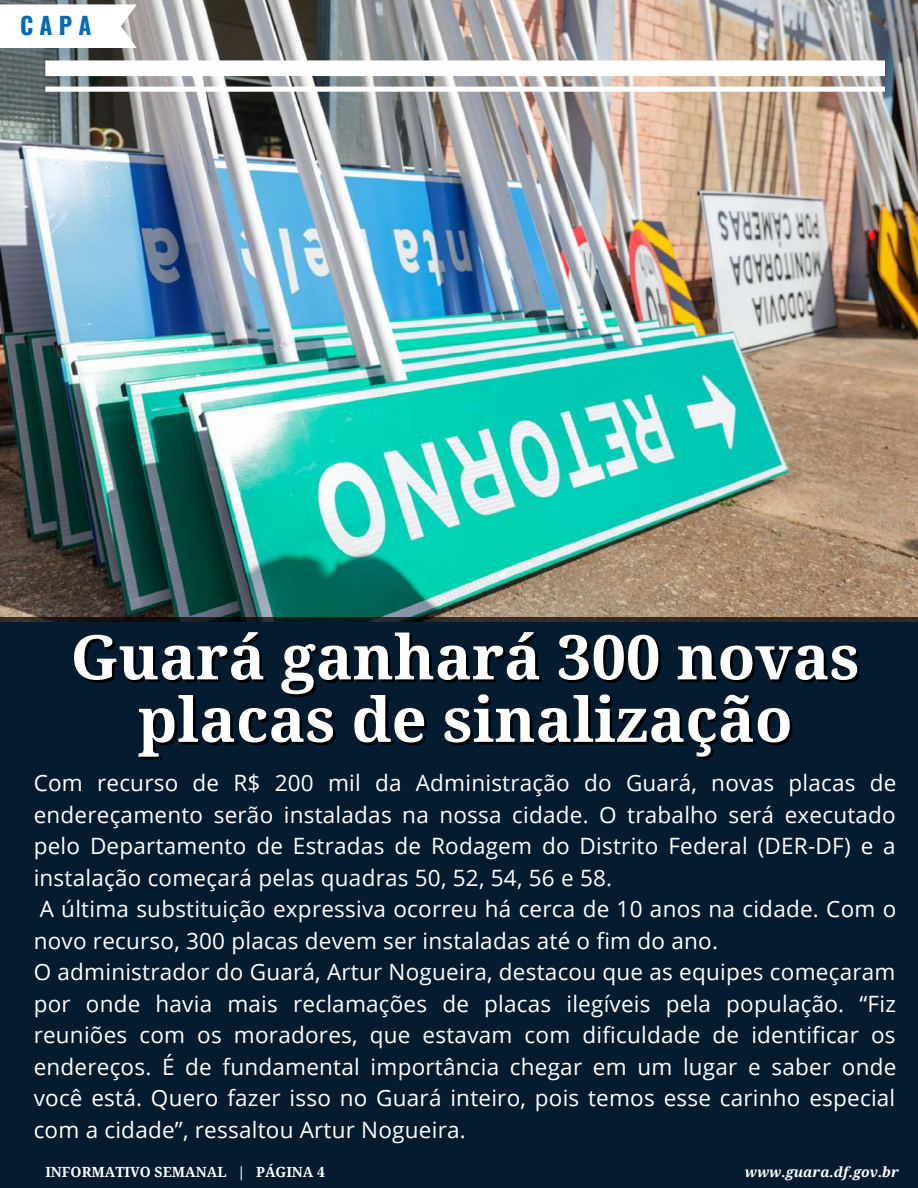
<style>
.page{position:relative;width:918px;height:1188px;background:#fff}
.page>*{position:absolute;margin:0;border:0;box-sizing:border-box;transform-origin:0 0}
.t1{font:700 61.65px/62.6px "Droid Serif";color:#fff;text-align:center}
.t2{font:700 23.55px "Oswald";color:#066bb5}
.t3{font:22.5px/31.5px "Open Sans";letter-spacing:.01em;color:#fff}
.t4{font:700 13.95px "Droid Serif";color:#fff}
.t5{font:italic 700 13.95px "Droid Serif";color:#fff}
</style>
<div class="page">
<img style="left:0;top:0;width:918px;height:617px">
<div style="left:0;top:617px;width:918px;height:571px;background:#041b30"></div>
<svg style="left:0;top:4px;width:137px;height:44px"></svg>
<svg style="left:45px;top:60px;width:840px;height:32px"></svg>
<p class="t2" style="left:20px;top:7px;width:73px">CAPA</p>
<h1 class="t1" style="left:71px;top:627px;width:790px">Guará ganhará 300 novas placas de sinalização</h1>
<p class="t3" style="left:34px;top:767px;width:864px">Com recurso de R$ 200 mil da Administração do Guará, novas placas de endereçamento serão instaladas na nossa cidade. O trabalho será executado pelo Departamento de Estradas de Rodagem do Distrito Federal (DER-DF) e a instalação começará pelas quadras 50, 52, 54, 56 e 58.<br>A última substituição expressiva ocorreu há cerca de 10 anos na cidade. Com o novo recurso, 300 placas devem ser instaladas até o fim do ano.<br>O administrador do Guará, Artur Nogueira, destacou que as equipes começaram por onde havia mais reclamações de placas ilegíveis pela população. “Fiz reuniões com os moradores, que estavam com dificuldade de identificar os endereços. É de fundamental importância chegar em um lugar e saber onde você está. Quero fazer isso no Guará inteiro, pois temos esse carinho especial com a cidade”, ressaltou Artur Nogueira.</p>
<p class="t4" style="left:45px;top:1165px;width:281px">INFORMATIVO SEMANAL | PÁGINA 4</p>
<p class="t5" style="left:745px;top:1165px;width:155px">www.guara.df.gov.br</p>
</div>
